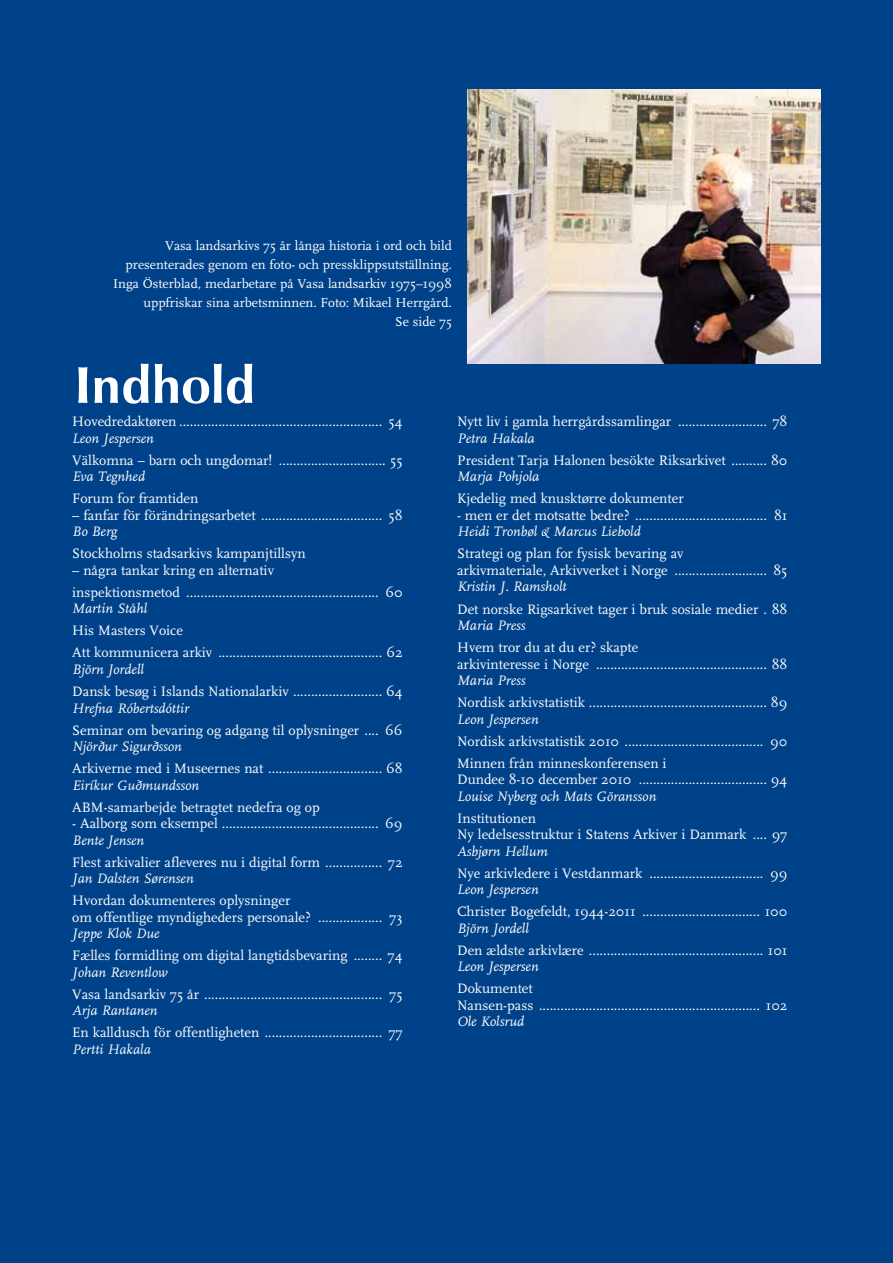
<style>
.page{position:relative;width:893px;height:1263px;background:#004289}
.page>*{position:absolute;margin:0;border:0;box-sizing:border-box;transform-origin:0 0}
.t1{font:700 52.5px "Zapf Humanist 601 BT";color:#fff}
.t2{font:14.25px/16.5px "Scala";color:#fff}
.t3{font:italic 14.25px "Scala";color:#fff}
.t4{font:13.5px/18.9px "Scala";color:#fff;text-align:right}
</style>
<div class="page">
<img style="left:468px;top:89px;width:353px;height:275px">
<p class="t4" style="left:113px;top:237px;width:340px">Vasa landsarkivs 75 år långa historia i ord och bild presenterades genom en foto- och pressklippsutställning.<br>Inga Österblad, medarbetare på Vasa landsarkiv 1975–1998 uppfriskar sina arbetsminnen. Foto: Mikael Herrgård.<br>Se side 75</p>
<h1 class="t1" style="left:74px;top:352px;width:182px">Indhold</h1>
<p class="t2" style="left:72px;top:414px;width:332px">Hovedredaktøren ......................................................... 54</p>
<p class="t3" style="left:72px;top:431px;width:83px">Leon Jespersen</p>
<p class="t2" style="left:72px;top:452px;width:332px">Välkomna – barn och ungdomar! .............................. 55</p>
<p class="t3" style="left:72px;top:469px;width:74px">Eva Tegnhed</p>
<p class="t2" style="left:72px;top:491px;width:128px">Forum for framtiden</p>
<p class="t2" style="left:72px;top:507px;width:332px">– fanfar för förändringsarbetet .................................. 58</p>
<p class="t3" style="left:72px;top:524px;width:46px">Bo Berg</p>
<p class="t2" style="left:72px;top:546px;width:235px">Stockholms stadsarkivs kampanjtillsyn</p>
<p class="t2" style="left:72px;top:559px;width:332px;line-height:22px">– några tankar kring en alternativ<br>inspektionsmetod ...................................................... 60</p>
<p class="t3" style="left:72px;top:601px;width:76px">Martin Ståhl</p>
<p class="t2" style="left:72px;top:620px;width:332px;line-height:22px">His Masters Voice<br>Att kommunicera arkiv .............................................. 62</p>
<p class="t3" style="left:72px;top:662px;width:73px">Björn Jordell</p>
<p class="t2" style="left:72px;top:683px;width:332px">Dansk besøg i Islands Nationalarkiv ......................... 64</p>
<p class="t3" style="left:72px;top:700px;width:118px">Hrefna Róbertsdóttir</p>
<p class="t2" style="left:72px;top:722px;width:332px">Seminar om bevaring og adgang til oplysninger .... 66</p>
<p class="t3" style="left:72px;top:739px;width:111px">Njörður Sigurðsson</p>
<p class="t2" style="left:72px;top:760px;width:332px">Arkiverne med i Museernes nat ................................ 68</p>
<p class="t3" style="left:72px;top:777px;width:128px">Eiríkur Guðmundsson</p>
<p class="t2" style="left:72px;top:799px;width:249px">ABM-samarbejde betragtet nedefra og op</p>
<p class="t2" style="left:72px;top:815px;width:332px">- Aalborg som eksempel ............................................ 69</p>
<p class="t3" style="left:72px;top:833px;width:73px">Bente Jensen</p>
<p class="t2" style="left:72px;top:854px;width:332px">Flest arkivalier afleveres nu i digital form ................ 72</p>
<p class="t3" style="left:72px;top:871px;width:123px">Jan Dalsten Sørensen</p>
<p class="t2" style="left:72px;top:892px;width:332px">Hvordan dokumenteres oplysninger<br>om offentlige myndigheders personale? .................. 73</p>
<p class="t3" style="left:72px;top:926px;width:89px">Jeppe Klok Due</p>
<p class="t2" style="left:72px;top:948px;width:332px">Fælles formidling om digital langtidsbevaring ........ 74</p>
<p class="t3" style="left:72px;top:965px;width:97px">Johan Reventlow</p>
<p class="t2" style="left:72px;top:986px;width:332px">Vasa landsarkiv 75 år .................................................. 75</p>
<p class="t3" style="left:72px;top:1003px;width:87px">Arja Rantanen</p>
<p class="t2" style="left:72px;top:1025px;width:332px">En kalldusch för offentligheten ................................. 77</p>
<p class="t3" style="left:72px;top:1042px;width:80px">Pertti Hakala</p>
<p class="t2" style="left:457px;top:414px;width:332px">Nytt liv i gamla herrgårdssamlingar ......................... 78</p>
<p class="t3" style="left:457px;top:431px;width:79px">Petra Hakala</p>
<p class="t2" style="left:457px;top:452px;width:332px">President Tarja Halonen besökte Riksarkivet .......... 80</p>
<p class="t3" style="left:457px;top:469px;width:84px">Marja Pohjola</p>
<p class="t2" style="left:457px;top:491px;width:228px">Kjedelig med knusktørre dokumenter</p>
<p class="t2" style="left:457px;top:507px;width:332px">- men er det motsatte bedre? ..................................... 81</p>
<p class="t3" style="left:457px;top:524px;width:185px">Heidi Tronbøl &amp; Marcus Liebold</p>
<p class="t2" style="left:457px;top:546px;width:332px">Strategi og plan for fysisk bevaring av<br>arkivmateriale, Arkivverket i Norge .......................... 85</p>
<p class="t3" style="left:457px;top:579px;width:111px">Kristin J. Ramsholt</p>
<p class="t2" style="left:457px;top:601px;width:332px">Det norske Rigsarkivet tager i bruk sosiale medier . 88</p>
<p class="t3" style="left:457px;top:618px;width:70px">Maria Press</p>
<p class="t2" style="left:457px;top:639px;width:332px">Hvem tror du at du er? skapte<br>arkivinteresse i Norge ................................................ 88</p>
<p class="t3" style="left:457px;top:673px;width:70px">Maria Press</p>
<p class="t2" style="left:457px;top:694px;width:332px">Nordisk arkivstatistik .................................................. 89</p>
<p class="t3" style="left:457px;top:711px;width:83px">Leon Jespersen</p>
<p class="t2" style="left:457px;top:730px;width:332px;line-height:22px">Nordisk arkivstatistik 2010 ....................................... 90<br>Minnen från minneskonferensen i</p>
<p class="t2" style="left:457px;top:771px;width:332px">Dundee 8-10 december 2010 .................................... 94</p>
<p class="t3" style="left:457px;top:789px;width:201px">Louise Nyberg och Mats Göransson</p>
<p class="t2" style="left:457px;top:810px;width:332px">Institutionen<br>Ny ledelsesstruktur i Statens Arkiver i Danmark .... 97</p>
<p class="t3" style="left:457px;top:844px;width:92px">Asbjørn Hellum</p>
<p class="t2" style="left:457px;top:865px;width:332px">Nye arkivledere i Vestdanmark ................................ 99</p>
<p class="t3" style="left:457px;top:882px;width:83px">Leon Jespersen</p>
<p class="t2" style="left:457px;top:904px;width:332px">Christer Bogefeldt, 1944-2011 ................................. 100</p>
<p class="t3" style="left:457px;top:921px;width:73px">Björn Jordell</p>
<p class="t2" style="left:457px;top:942px;width:332px">Den ældste arkivlære ................................................. 101</p>
<p class="t3" style="left:457px;top:959px;width:83px">Leon Jespersen</p>
<p class="t2" style="left:457px;top:981px;width:332px">Dokumentet<br>Nansen-pass .............................................................. 102</p>
<p class="t3" style="left:457px;top:1014px;width:69px">Ole Kolsrud</p>
</div>
